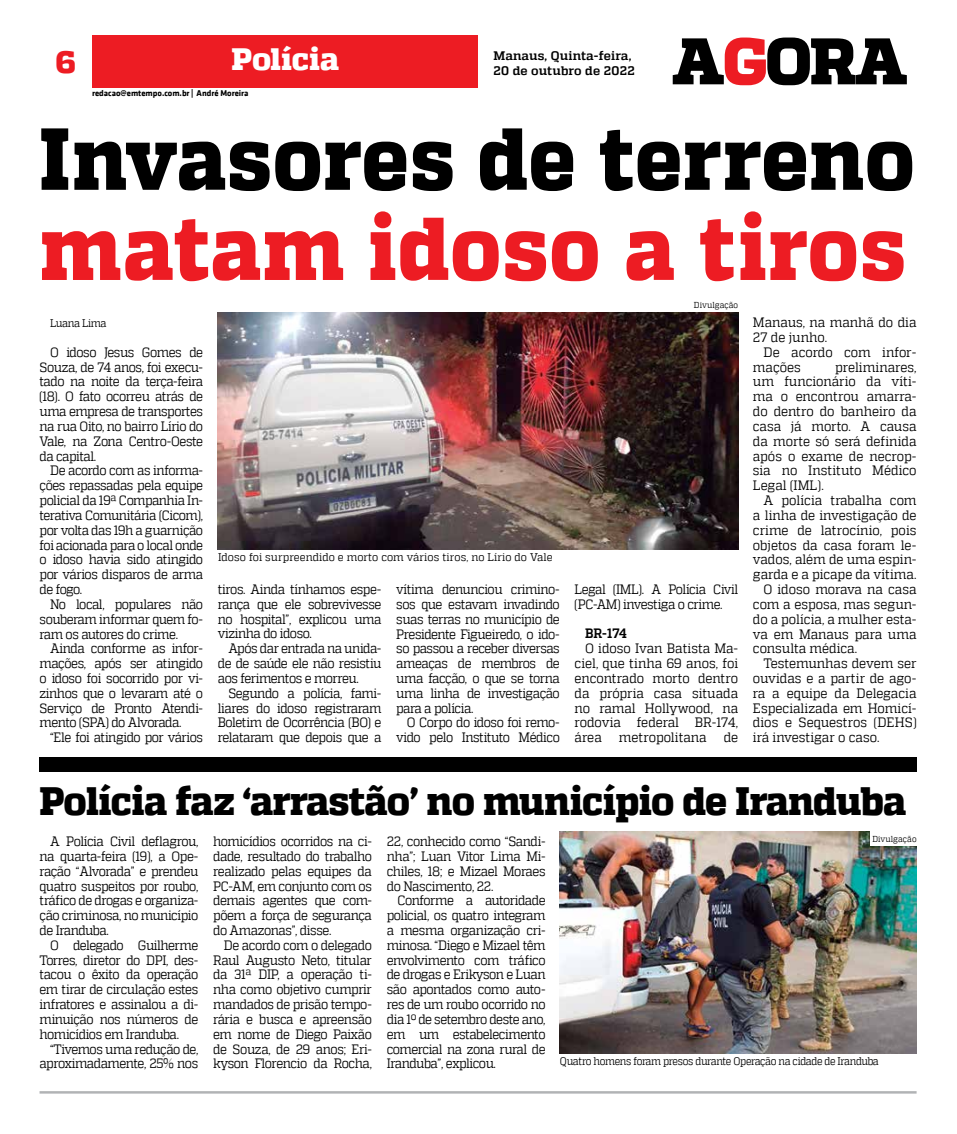
<style>
.page{position:relative;width:957px;height:1134px;background:#fff}
.page>*{position:absolute;margin:0;border:0;box-sizing:border-box;transform-origin:0 0}
.t1{font:800 88.88px "MW Quadon";letter-spacing:.01em;color:#ed1c23;scale:.92 1}
.t2{font:800 87.75px "MW Quadon";letter-spacing:.005em;color:#000;scale:.91 1}
.t3{font:800 39.5px "MW Quadon";letter-spacing:-.025em;color:#000;scale:.95 1}
.t4{font:800 30.88px "MW Quadon";color:#fff}
.t5{font:800 30.88px "MW Quadon";color:#ed1c23}
.t6{font:13.62px/14.9px "MW Quadon";letter-spacing:-.03em;color:#000;text-align:justify;scale:.9 1}
.t7{font:13.62px/14.9px "MW Quadon";letter-spacing:-.03em;color:#000;text-align:justify;scale:.92 1}
.t8{font:13.62px/14.9px "MW Quadon";letter-spacing:-.005em;color:#000;scale:.92 1}
.t9{font:13.62px "MW Quadon";color:#000;scale:.92 1}
.t10{font:13.62px "MW Quadon";letter-spacing:.005em;color:#000;scale:.92 1}
.t11{font:700 13.62px "MW Quadon";color:#000;scale:.92 1}
.t12{font:700 12.38px "MW Quadon";letter-spacing:.01em;color:#000}
.t13{font:11.12px "MW Quadon";letter-spacing:-.025em;color:#000;scale:.88 1}
.t14{font:11.12px "MW Quadon";letter-spacing:.005em;color:#000;scale:.94 1}
.t15{font:11.12px "MW Quadon";letter-spacing:-.025em;color:#000;scale:.9 1}
.t16{font:700 8.62px "MW Klavika Bd";color:#000}
.t17{font:8.62px "MW Quadon";letter-spacing:.01em;color:#000;scale:.9 1}
</style>
<div class="page">
<div style="left:92px;top:35px;width:386px;height:53px;background:#ed1c23"></div>
<svg style="left:673px;top:38px;width:234px;height:47px"></svg>
<hr style="left:40px;top:1091px;width:876px;height:2px;background:#b1b3b5">
<img style="left:218px;top:312px;width:520px;height:237px">
<div style="left:39px;top:757px;width:877px;height:15px;background:#000"></div>
<img style="left:560px;top:831px;width:356px;height:222px">
<div style="left:870px;top:831px;width:46px;height:15px;background:#fff"></div>
<h3 class="t5" style="left:56px;top:44px;width:21px">6</h3>
<h3 class="t4" style="left:231px;top:41px;width:109px">Polícia</h3>
<p class="t12" style="left:493px;top:49px;width:139px">Manaus, Quinta-feira,</p>
<p class="t12" style="left:493px;top:64px;width:143px">20 de outubro de 2022</p>
<p class="t16" style="left:92px;top:87px;width:158px">redacao@emtempo.com.br | André Moreira</p>
<h2 class="t2" style="left:40px;top:107px;width:963px">Invasores de terreno</h2>
<h1 class="t1" style="left:40px;top:196px;width:943px">matam idoso a tiros</h1>
<p class="t17" style="left:694px;top:300px;width:51px">Divulgação</p>
<p class="t8" style="left:753px;top:315px;width:179px">Manaus, na manhã do dia<br>27 de junho.</p>
<p class="t8" style="left:753px;top:345px;width:179px;text-indent:11px">De acordo com infor&shy;mações</p>
<p class="t15" style="left:50px;top:317px;width:64px">Luana Lima</p>
<p class="t6" style="left:40px;top:345px;width:183px;text-indent:11px">O idoso Jesus Gomes de Souza, de 74 anos, foi execu&shy;tado na noite da terça-feira (18). O fato ocorreu atrás de uma empresa de transportes na rua Oito, no bairro Lírio do Vale, na Zona Centro-Oeste da capital.</p>
<p class="t6" style="left:40px;top:463px;width:183px;text-indent:11px">De acordo com as informa&shy;ções repassadas pela equipe policial da 19ª Companhia In&shy;terativa Comunitária (Cicom), por volta das 19h a guarnição foi acionada para o local onde o idoso havia sido atingido por vários disparos de arma de fogo.</p>
<p class="t6" style="left:40px;top:597px;width:183px;text-indent:11px">No local, populares não souberam informar quem fo&shy;ram os autores do crime.</p>
<p class="t6" style="left:40px;top:641px;width:183px;text-indent:11px">Ainda conforme as infor&shy;mações, após ser atingido o idoso foi socorrido por vi&shy;zinhos que o levaram até o Serviço de Pronto Atendi&shy;mento (SPA) do Alvorada.</p>
<p class="t6" style="left:50px;top:730px;width:172px">“Ele foi atingido por vários</p>
<p class="t7" style="left:753px;top:359px;width:179px;text-indent:82px">preliminares, um funcionário da víti&shy;ma o encontrou amarra&shy;do dentro do banheiro da casa já morto. A causa da morte só será definida após o exame de necrop&shy;sia no Instituto Médico Legal (IML).</p>
<p class="t9" style="left:763px;top:493px;width:168px">A polícia trabalha com</p>
<p class="t8" style="left:753px;top:508px;width:179px">a linha de investigação de</p>
<p class="t9" style="left:753px;top:522px;width:179px">crime de latrocínio, pois</p>
<p class="t8" style="left:753px;top:537px;width:179px">objetos da casa foram le-</p>
<p class="t8" style="left:753px;top:552px;width:179px">vados, além de uma espin-</p>
<p class="t9" style="left:753px;top:567px;width:179px">garda e a picape da vítima.</p>
<p class="t8" style="left:763px;top:582px;width:168px">O idoso morava na casa</p>
<p class="t9" style="left:753px;top:596px;width:179px">com a esposa, mas segun-</p>
<p class="t9" style="left:753px;top:611px;width:179px">do a polícia, a mulher esta-</p>
<p class="t8" style="left:753px;top:626px;width:179px">va em Manaus para uma</p>
<p class="t9" style="left:753px;top:641px;width:115px">consulta médica.</p>
<p class="t8" style="left:763px;top:656px;width:168px">Testemunhas devem ser</p>
<p class="t9" style="left:753px;top:670px;width:179px">ouvidas e a partir de ago-</p>
<p class="t9" style="left:753px;top:685px;width:179px">ra a equipe da Delegacia</p>
<p class="t9" style="left:753px;top:700px;width:179px">Especializada em Homicí-</p>
<p class="t10" style="left:753px;top:715px;width:179px">dios e Sequestros (DEHS)</p>
<p class="t8" style="left:753px;top:730px;width:139px">irá investigar o caso.</p>
<p class="t14" style="left:218px;top:551px;width:357px">Idoso foi surpreendido e morto com vários tiros, no Lírio do Vale</p>
<p class="t6" style="left:218px;top:582px;width:183px">tiros. Ainda tínhamos espe&shy;rança que ele sobrevivesse no hospital”, explicou uma vizinha do idoso.</p>
<p class="t6" style="left:218px;top:641px;width:183px;text-indent:11px">Após dar entrada na unida&shy;de de saúde ele não resistiu aos ferimentos e morreu.</p>
<p class="t6" style="left:218px;top:685px;width:183px;text-indent:11px">Segundo a polícia, fami&shy;liares do idoso registraram Boletim de Ocorrência (BO) e relataram que depois que a</p>
<p class="t6" style="left:574px;top:582px;width:183px">Legal (IML). A Polícia Civil (PC-AM) investiga o crime.</p>
<p class="t11" style="left:585px;top:626px;width:47px">BR-174</p>
<p class="t7" style="left:574px;top:641px;width:179px;text-indent:11px">O idoso Ivan Batista Ma&shy;ciel, que tinha 69 anos, foi encontrado morto dentro da própria casa situada no ramal Hollywood, na rodovia federal BR-174, área</p>
<p class="t6" style="left:396px;top:582px;width:183px">vítima denunciou crimino&shy;sos que estavam invadindo suas terras no município de Presidente Figueiredo, o ido&shy;so passou a receber diversas ameaças de membros de uma facção, o que se torna uma linha de investigação para a polícia.</p>
<p class="t6" style="left:396px;top:715px;width:183px;text-align:right">O Corpo do idoso foi remo&shy;vido pelo Instituto Médico</p>
<p class="t8" style="left:619px;top:730px;width:97px">metropolitana</p>
<p class="t7" style="left:724px;top:730px;width:17px">de</p>
<h3 class="t3" style="left:39px;top:778px;width:914px">Polícia faz ‘arrastão’ no município de Iranduba</h3>
<p class="t17" style="left:872px;top:834px;width:51px">Divulgação</p>
<p class="t6" style="left:40px;top:834px;width:178px;text-indent:11px">A Polícia Civil deflagrou, na quarta-feira (19), a Ope&shy;ração “Alvorada” e prendeu quatro suspeitos por roubo, tráfico de drogas e organiza&shy;ção criminosa, no município de Iranduba.</p>
<p class="t6" style="left:40px;top:937px;width:178px;text-indent:11px">O delegado Guilherme Torres, diretor do DPI, des&shy;tacou o êxito da operação em tirar de circulação estes infratores e assinalou a di&shy;minuição nos números de homicídios em Iranduba.</p>
<p class="t6" style="left:40px;top:1041px;width:178px;text-align:right">“Tivemos uma redução de, aproximadamente, 25% nos</p>
<p class="t6" style="left:213px;top:834px;width:178px">homicídios ocorridos na ci&shy;dade, resultado do trabalho realizado pelas equipes da PC-AM, em conjunto com os demais agentes que com&shy;põem a força de segurança do Amazonas”, disse.</p>
<p class="t6" style="left:213px;top:937px;width:178px;text-indent:11px">De acordo com o delegado Raul Augusto Neto, titular da 31ª DIP, a operação ti&shy;nha como objetivo cumprir mandados de prisão tempo&shy;rária e busca e apreensão em nome de Diego Paixão de Souza, de 29 anos; Eri&shy;kyson Florencio da Rocha,</p>
<p class="t6" style="left:387px;top:834px;width:178px">22, conhecido como “Sandi&shy;nha”; Luan Vitor Lima Mi&shy;chiles, 18; e Mizael Moraes do Nascimento, 22.</p>
<p class="t6" style="left:387px;top:893px;width:178px;text-indent:11px">Conforme a autoridade policial, os quatro integram a mesma organização cri&shy;minosa. “Diego e Mizael têm envolvimento com tráfico de drogas e Erikyson e Luan são apontados como auto&shy;res de um roubo ocorrido no dia 1º de setembro deste ano, em um estabelecimento comercial na zona rural de Iranduba”, explicou.</p>
<p class="t13" style="left:560px;top:1055px;width:364px">Quatro homens foram presos durante Operação na cidade de Iranduba</p>
</div>
